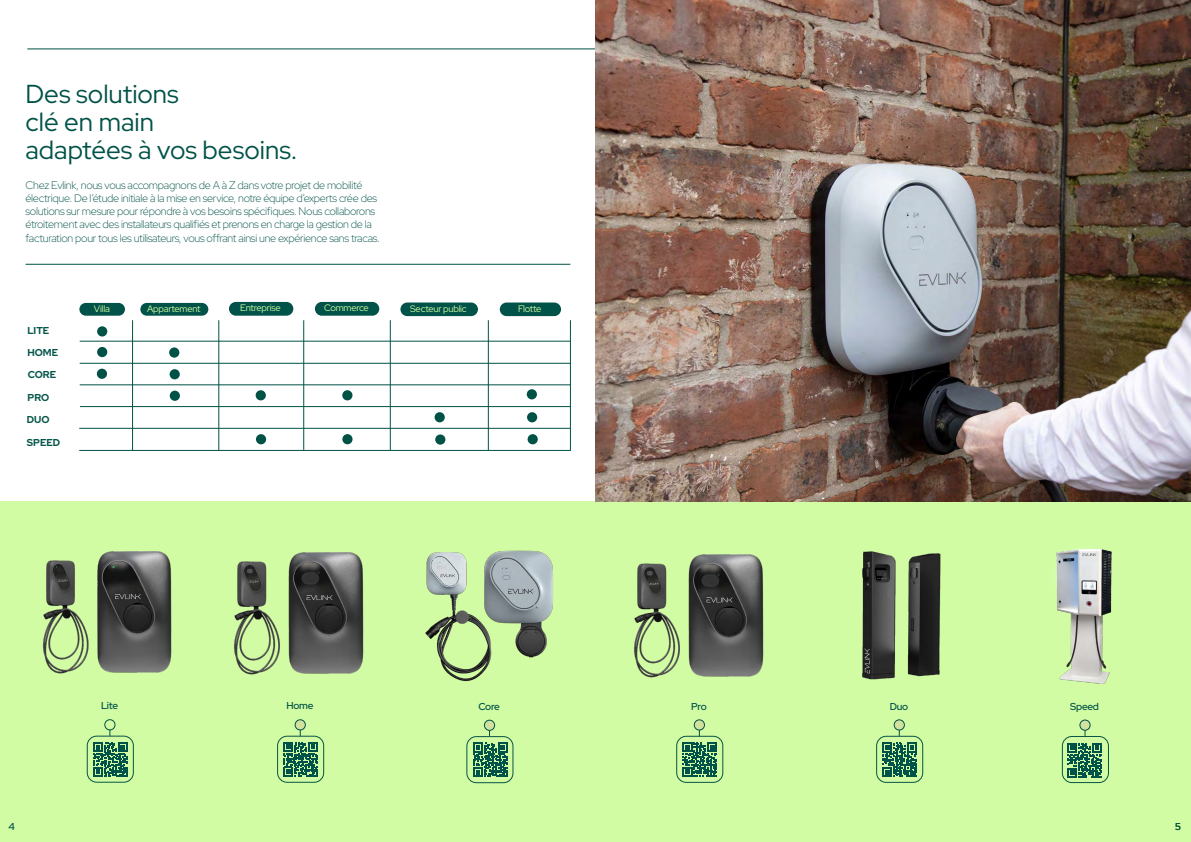
<style>
.page{position:relative;width:1191px;height:842px;background:#fff}
.page>*{position:absolute;margin:0;border:0;box-sizing:border-box;transform-origin:0 0}
.t1{font:26px/28px "Red Hat Display";color:#005247}
.t2{font:300 11px/13.2px "Red Hat Display";letter-spacing:-.025em;color:#005247}
.t3{font:700 10px/21.7px "Red Hat Display";color:#055549}
.t4{font:600 10px "Red Hat Display";letter-spacing:-.025em;color:#015248}
.t5{font:600 10px "Red Hat Display";color:#035347}
.t6{font:9.4px "Red Hat Display";letter-spacing:-.025em;color:#d1fca3}
</style>
<div class="page">
<div style="left:0;top:502px;width:1191px;height:340px;background:#d1fca3"></div>
<hr style="left:27px;top:49px;width:1124px;height:1px;background:#005247">
<div style="left:140px;top:303px;width:68px;height:13px;background:#015248;border-radius:6px"></div>
<div style="left:79px;top:303px;width:46px;height:13px;background:#015248;border-radius:6px"></div>
<div style="left:315px;top:302px;width:64px;height:14px;background:#015248;border-radius:7px"></div>
<div style="left:229px;top:302px;width:64px;height:14px;background:#015248;border-radius:7px"></div>
<div style="left:500px;top:302px;width:61px;height:14px;background:#015248;border-radius:7px"></div>
<div style="left:400px;top:302px;width:78px;height:14px;background:#015248;border-radius:7px"></div>
<hr style="left:80px;top:341px;width:490px;height:1px;background:#005247">
<hr style="left:132px;top:320px;width:1px;height:131px;background:#005247">
<hr style="left:218px;top:320px;width:1px;height:131px;background:#005247">
<hr style="left:303px;top:320px;width:1px;height:130px;background:#005247">
<hr style="left:390px;top:320px;width:1px;height:130px;background:#005247">
<hr style="left:488px;top:320px;width:1px;height:130px;background:#005247">
<hr style="left:570px;top:320px;width:1px;height:131px;background:#005247">
<hr style="left:80px;top:385px;width:490px;height:1px;background:#005247">
<hr style="left:80px;top:406px;width:490px;height:1px;background:#005247">
<hr style="left:79px;top:428px;width:491px;height:1px;background:#005247">
<hr style="left:80px;top:363px;width:490px;height:1px;background:#005247">
<hr style="left:79px;top:450px;width:491px;height:1px;background:#005247">
<div style="left:97px;top:326px;width:10px;height:10px;background:#005247;border-radius:5px"></div>
<div style="left:97px;top:347px;width:10px;height:10px;background:#005247;border-radius:5px"></div>
<div style="left:97px;top:369px;width:10px;height:10px;background:#005247;border-radius:5px"></div>
<div style="left:169px;top:347px;width:10px;height:11px;background:#005247;border-radius:5px"></div>
<div style="left:170px;top:369px;width:10px;height:10px;background:#005247;border-radius:5px"></div>
<div style="left:170px;top:391px;width:10px;height:10px;background:#005247;border-radius:5px"></div>
<div style="left:256px;top:390px;width:10px;height:10px;background:#005247;border-radius:5px"></div>
<div style="left:342px;top:390px;width:10px;height:10px;background:#005247;border-radius:50%"></div>
<div style="left:527px;top:389px;width:10px;height:10px;background:#005247;border-radius:5px"></div>
<div style="left:434px;top:412px;width:11px;height:10px;background:#005247;border-radius:5px"></div>
<div style="left:435px;top:434px;width:10px;height:11px;background:#005247;border-radius:5px"></div>
<div style="left:342px;top:434px;width:10px;height:10px;background:#005247;border-radius:50%"></div>
<div style="left:256px;top:434px;width:10px;height:10px;background:#005247;border-radius:5px"></div>
<div style="left:527px;top:412px;width:10px;height:10px;background:#005247;border-radius:50%"></div>
<div style="left:527px;top:434px;width:11px;height:10px;background:#005247;border-radius:5px"></div>
<hr style="left:26px;top:264px;width:544px;height:1px;background:#005347">
<img style="left:42px;top:551px;width:130px;height:123px">
<img style="left:234px;top:552px;width:130px;height:123px">
<img style="left:634px;top:554px;width:130px;height:124px">
<img style="left:862px;top:551px;width:79px;height:129px">
<img style="left:1055px;top:548px;width:57px;height:136px">
<div style="left:87px;top:736px;width:47px;height:46px;border:1px solid #085447;border-radius:10px"></div>
<div style="left:105px;top:719px;width:10px;height:11px;border:1px solid #005247;border-radius:5px"></div>
<svg style="left:93px;top:742px;width:34px;height:35px"></svg>
<div style="left:277px;top:736px;width:47px;height:46px;border:1px solid #085447;border-radius:10px"></div>
<div style="left:295px;top:720px;width:10px;height:10px;background:#d2e19d;border-radius:5px"></div>
<div style="left:295px;top:719px;width:10px;height:11px;border:1px solid #005247;border-radius:5px"></div>
<svg style="left:283px;top:742px;width:35px;height:34px"></svg>
<div style="left:466px;top:736px;width:47px;height:47px;border:1px solid #085447;border-radius:10px"></div>
<div style="left:484px;top:720px;width:10px;height:10px;background:#d2e19d;border-radius:5px"></div>
<div style="left:484px;top:720px;width:11px;height:11px;border:1px solid #005247;border-radius:5px"></div>
<svg style="left:473px;top:743px;width:34px;height:34px"></svg>
<div style="left:676px;top:736px;width:47px;height:47px;border:1px solid #085447;border-radius:10px"></div>
<div style="left:694px;top:720px;width:10px;height:10px;background:#d2e19d;border-radius:50%"></div>
<div style="left:694px;top:719px;width:10px;height:11px;border:1px solid #005247;border-radius:5px"></div>
<svg style="left:682px;top:742px;width:35px;height:35px"></svg>
<div style="left:876px;top:736px;width:47px;height:47px;border:1px solid #085447;border-radius:10px"></div>
<div style="left:894px;top:720px;width:10px;height:10px;background:#d2e19d;border-radius:50%"></div>
<div style="left:894px;top:719px;width:10px;height:11px;border:1px solid #005247;border-radius:5px"></div>
<svg style="left:882px;top:743px;width:35px;height:34px"></svg>
<div style="left:1062px;top:736px;width:46px;height:47px;border:1px solid #085447;border-radius:10px"></div>
<div style="left:1080px;top:720px;width:10px;height:10px;background:#d2e19d;border-radius:50%"></div>
<div style="left:1079px;top:720px;width:11px;height:10px;border:1px solid #005247;border-radius:5px"></div>
<svg style="left:1067px;top:743px;width:34px;height:34px"></svg>
<img style="left:595px;top:0;width:596px;height:502px">
<img style="left:425px;top:552px;width:62px;height:130px">
<img style="left:454px;top:550px;width:99px;height:118px">
<h1 class="t1" style="left:26px;top:79px;width:273px">Des solutions<br>clé en main<br>adaptées à vos besoins.</h1>
<p class="t2" style="left:26px;top:178px;width:356px">Chez Evlink, nous vous accompagnons de A à Z dans votre projet de mobilité électrique. De l’étude initiale à la mise en service, notre équipe d’experts crée des solutions sur mesure pour répondre à vos besoins spécifiques. Nous collaborons étroitement avec des installateurs qualifiés et prenons en charge la gestion de la facturation pour tous les utilisateurs, vous offrant ainsi une expérience sans tracas.</p>
<p class="t3" style="left:27px;top:320px;width:23px">LITE</p>
<p class="t3" style="left:27px;top:342px;width:32px">HOME<br>CORE</p>
<p class="t3" style="left:27px;top:409px;width:24px">DUO</p>
<p class="t3" style="left:28px;top:386px;width:23px">PRO</p>
<p class="t3" style="left:27px;top:431px;width:35px">SPEED</p>
<p class="t6" style="left:94px;top:303px;width:17px">Villa</p>
<p class="t6" style="left:147px;top:303px;width:55px">Appartement</p>
<p class="t6" style="left:240px;top:302px;width:42px">Entreprise</p>
<p class="t6" style="left:324px;top:302px;width:46px">Commerce</p>
<p class="t6" style="left:410px;top:303px;width:58px">Secteur public</p>
<p class="t6" style="left:518px;top:303px;width:25px">Flotte</p>
<p class="t4" style="left:101px;top:699px;width:19px">Lite</p>
<p class="t4" style="left:286px;top:699px;width:29px">Home</p>
<p class="t4" style="left:478px;top:700px;width:23px">Core</p>
<p class="t4" style="left:691px;top:699px;width:17px">Pro</p>
<p class="t4" style="left:889px;top:699px;width:20px">Duo</p>
<p class="t4" style="left:1070px;top:700px;width:30px">Speed</p>
<p class="t5" style="left:9px;top:820px;width:8px">4</p>
<p class="t5" style="left:1175px;top:820px;width:7px">5</p>
</div>
